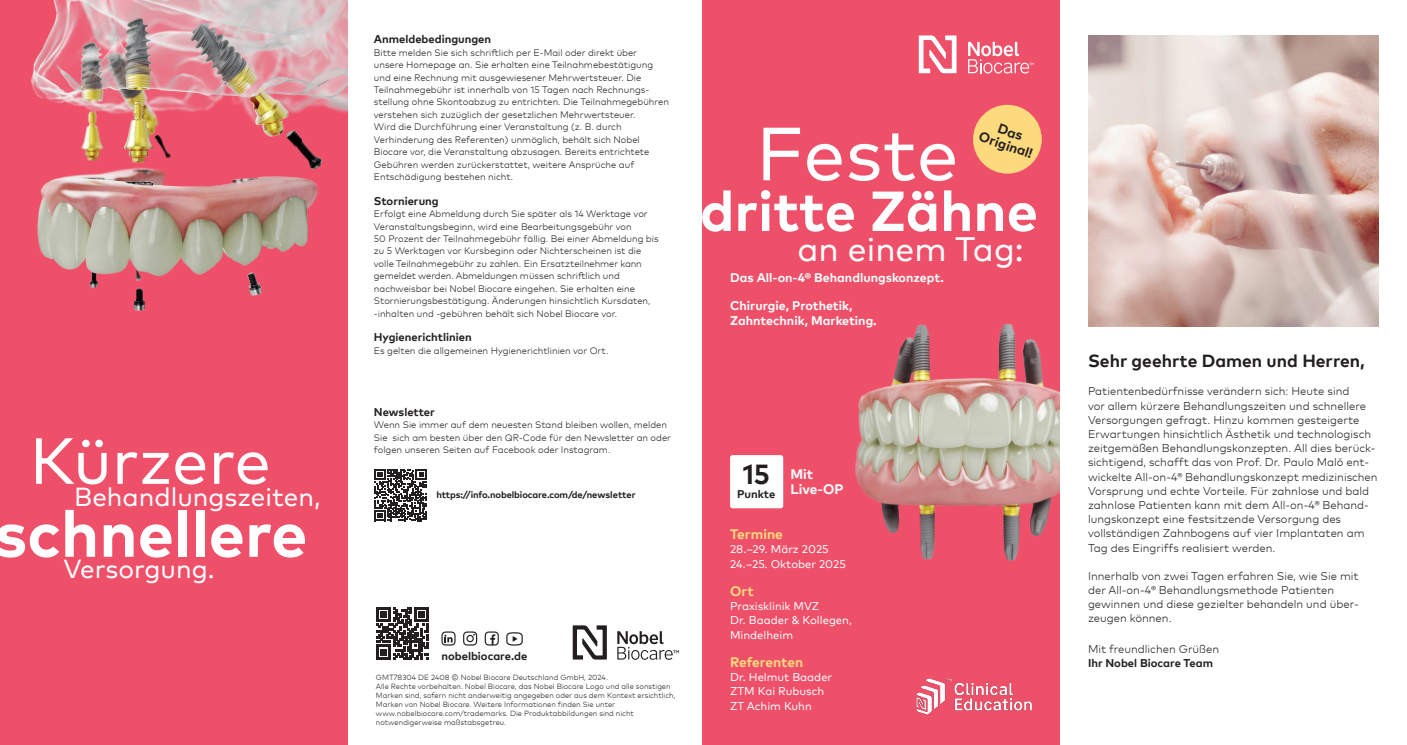
<style>
.page{position:relative;width:1407px;height:745px;background:#fff}
.page>*{position:absolute;margin:0;border:0;box-sizing:border-box;transform-origin:0 0}
.t1{font:75px "Mark Pro";color:#fff}
.t2{font:700 65px "Mark Pro";color:#fff}
.t3{font:65px "Mark Pro";letter-spacing:-.01em;color:#fff}
.t4{font:700 56.25px "Mark Pro";color:#fff}
.t5{font:33.75px "Mark Pro";color:#fff}
.t6{font:700 27.5px "Mark Pro";color:#231f20}
.t7{font:26px "Mark Pro";color:#fff}
.t8{font:700 17.5px "Mark Pro";color:#231f20}
.t9{font:700 13.75px "Mark Pro";color:#feda7e}
.t10{font:700 13.75px "Mark Pro";color:#fff}
.t11{font:700 13.5px "Mark Pro";color:#231f20}
.t12{font:700 12.5px "Mark Pro";color:#fff}
.t13{font:300 11.25px/14.1px "Mark Pro";color:#231f20}
.t14{font:11.25px/14.1px "Mark Pro";color:#fff}
.Disclaimer{font:700 11.25px "Mark Pro";color:#231f20}
.H_12{font:700 11.25px "Mark Pro";color:#231f20}
.Disclaimer-2{font:300 9.38px/12.4px "Mark Pro";color:#231f20}
.t15{font:700 9.38px "Mark Pro";letter-spacing:-.01em;color:#231f20}
.Disclaimer-3{font:300 7.5px/9px "Mark Pro";color:#231f20}
</style>
<div class="page">
<div style="left:0;top:0;width:347px;height:744px;background:#ef5069"></div>
<div style="left:702px;top:0;width:357px;height:744px;background:#ef5069"></div>
<div style="left:973px;top:105px;width:69px;height:68px;background:#feda7e;border-radius:50%"></div>
<div style="left:730px;top:455px;width:53px;height:53px;background:#fff;border-radius:3px"></div>
<svg style="left:968px;top:42px;width:66px;height:31px"></svg>
<svg style="left:919px;top:35px;width:37px;height:38px"></svg>
<img style="left:1088px;top:35px;width:290px;height:291px">
<img style="left:31px;top:0;width:316px;height:311px">
<img style="left:916px;top:678px;width:116px;height:37px">
<img style="left:855px;top:324px;width:204px;height:237px">
<svg style="left:617px;top:631px;width:62px;height:28px"></svg>
<svg style="left:573px;top:625px;width:34px;height:34px"></svg>
<svg style="left:441px;top:631px;width:14px;height:14px"></svg>
<svg style="left:463px;top:631px;width:14px;height:14px"></svg>
<svg style="left:485px;top:631px;width:14px;height:14px"></svg>
<svg style="left:506px;top:632px;width:17px;height:13px"></svg>
<svg style="left:376px;top:607px;width:53px;height:52px"></svg>
<svg style="left:374px;top:469px;width:53px;height:52px"></svg>
<p class="t3" style="left:30px;top:411px;width:243px">Kürzere</p>
<p class="t2" style="left:-6px;top:484px;width:315px">schnellere</p>
<p class="t7" style="left:74px;top:477px;width:248px">Behandlungszeiten,</p>
<p class="t7" style="left:64px;top:549px;width:153px">Versorgung.</p>
<p class="Disclaimer" style="left:374px;top:31px;width:119px">Anmeldebedingungen</p>
<p class="Disclaimer-2" style="left:374px;top:45px;width:281px">Bitte melden Sie sich schriftlich per E-Mail oder direkt über unsere Homepage an. Sie erhalten eine Teilnahmebestätigung und eine Rechnung mit ausgewiesener Mehrwertsteuer. Die Teilnahmegebühr ist innerhalb von 15 Tagen nach Rechnungs-</p>
<p class="Disclaimer-2" style="left:374px;top:95px;width:297px">stellung ohne Skontoabzug zu entrichten. Die Teilnahmegebühren verstehen sich zuzüglich der gesetzlichen Mehrwertsteuer.</p>
<p class="Disclaimer-2" style="left:374px;top:120px;width:277px">Wird die Durchführung einer Veranstaltung (z. B. durch Verhinderung des Referenten) unmöglich, behält sich Nobel Biocare vor, die Veranstaltung abzusagen. Bereits entrichtete Gebühren werden zurückerstattet, weitere Ansprüche auf Entschädigung bestehen nicht.</p>
<p class="Disclaimer" style="left:374px;top:192px;width:66px">Stornierung</p>
<p class="Disclaimer-2" style="left:374px;top:207px;width:275px">Erfolgt eine Abmeldung durch Sie später als 14 Werktage vor<br>Veranstaltungsbeginn, wird eine Bearbeitungsgebühr von</p>
<p class="Disclaimer-2" style="left:374px;top:232px;width:286px">50 Prozent der Teilnahmegebühr fällig. Bei einer Abmeldung bis</p>
<p class="Disclaimer-2" style="left:374px;top:244px;width:269px">zu 5 Werktagen vor Kursbeginn oder Nichterscheinen ist die</p>
<p class="Disclaimer-2" style="left:374px;top:256px;width:278px">volle Teilnahmegebühr zu zahlen. Ein Ersatzteilnehmer kann gemeldet werden. Abmeldungen müssen schriftlich und nachweisbar bei Nobel Biocare eingehen. Sie erhalten eine Stornierungsbestätigung. Änderungen hinsichtlich Kursdaten, -inhalten und -gebühren behält sich Nobel Biocare vor.</p>
<p class="Disclaimer" style="left:374px;top:328px;width:99px">Hygienerichtlinien</p>
<p class="Disclaimer-2" style="left:374px;top:343px;width:236px">Es gelten die allgemeinen Hygienerichtlinien vor Ort.</p>
<p class="Disclaimer" style="left:374px;top:403px;width:62px">Newsletter</p>
<p class="Disclaimer-2" style="left:374px;top:418px;width:299px">Wenn Sie immer auf dem neuesten Stand bleiben wollen, melden<br>Sie sich am besten über den QR-Code für den Newsletter an oder folgen unseren Seiten auf Facebook oder Instagram.</p>
<p class="t15" style="left:436px;top:487px;width:201px">https://info.nobelbiocare.com/de/newsletter</p>
<p class="H_12" style="left:441px;top:647px;width:87px">nobelbiocare.de</p>
<p class="Disclaimer-3" style="left:376px;top:672px;width:234px">GMT78304 DE 2408 © Nobel Biocare Deutschland GmbH, 2024.</p>
<p class="Disclaimer-3" style="left:376px;top:681px;width:301px">Alle Rechte vorbehalten. Nobel Biocare, das Nobel Biocare Logo und alle sonstigen Marken sind, sofern nicht anderweitig angegeben oder aus dem Kontext ersichtlich, Marken von Nobel Biocare. Weitere Informationen finden Sie unter www.nobelbiocare.com/trademarks. Die Produktabbildungen sind nicht notwendigerweise maßstabsgetreu.</p>
<p class="t1" style="left:756px;top:97px;width:204px">Feste</p>
<p class="t4" style="left:700px;top:168px;width:339px">dritte Zähne</p>
<p class="t5" style="left:797px;top:224px;width:228px">an einem Tag:</p>
<p class="t12" style="left:730px;top:295px;width:124px">Chirurgie, Prothetik,</p>
<p class="t12" style="left:730px;top:310px;width:148px">Zahntechnik, Marketing.</p>
<p class="t11" style="left:983px;top:126px;width:58px;rotate:19deg">Original!</p>
<p class="t12" style="left:730px;top:268px;width:215px">Das All-on-4® Behandlungskonzept.</p>
<p class="t6" style="left:743px;top:453px;width:29px">15</p>
<p class="Disclaimer" style="left:737px;top:485px;width:40px">Punkte</p>
<p class="t10" style="left:790px;top:464px;width:24px">Mit</p>
<p class="t10" style="left:790px;top:478px;width:55px">Live-OP</p>
<p class="t9" style="left:730px;top:523px;width:54px">Termine</p>
<p class="t14" style="left:730px;top:541px;width:100px">28.–29. März 2025</p>
<p class="t14" style="left:730px;top:555px;width:117px">24.–25. Oktober 2025</p>
<p class="t9" style="left:730px;top:580px;width:25px">Ort</p>
<p class="t14" style="left:730px;top:598px;width:123px">Praxisklinik MVZ<br>Dr. Baader &amp; Kollegen,</p>
<p class="t14" style="left:730px;top:626px;width:65px">Mindelheim</p>
<p class="t9" style="left:730px;top:651px;width:75px">Referenten</p>
<p class="t14" style="left:730px;top:668px;width:104px">Dr. Helmut Baader</p>
<p class="t14" style="left:730px;top:683px;width:96px">ZTM Kai Rubusch</p>
<p class="t14" style="left:730px;top:697px;width:83px">ZT Achim Kuhn</p>
<p class="t8" style="left:1088px;top:347px;width:278px">Sehr geehrte Damen und Herren,</p>
<p class="t13" style="left:1088px;top:383px;width:263px">Patientenbedürfnisse verändern sich: Heute sind</p>
<p class="t13" style="left:1088px;top:397px;width:279px">vor allem kürzere Behandlungszeiten und schnellere<br>Versorgungen gefragt. Hinzu kommen gesteigerte</p>
<p class="t13" style="left:1088px;top:426px;width:291px">Erwartungen hinsichtlich Ästhetik und technologisch zeitgemäßen Behandlungskonzepten. All dies berück&shy;sichtigend, schafft das von Prof. Dr. Paulo Maló ent&shy;wickelte All-on-4® Behandlungskonzept medizinischen Vorsprung und echte Vorteile. Für zahnlose und bald zahnlose Patienten kann mit dem All-on-4® Behand&shy;lungskonzept eine festsitzende Versorgung des</p>
<p class="t13" style="left:1088px;top:525px;width:278px">vollständigen Zahnbogens auf vier Implantaten am</p>
<p class="t13" style="left:1088px;top:539px;width:189px">Tag des Eingriffs realisiert werden.</p>
<p class="t13" style="left:1088px;top:567px;width:272px">Innerhalb von zwei Tagen erfahren Sie, wie Sie mit</p>
<p class="t13" style="left:1088px;top:581px;width:248px">der All-on-4® Behandlungsmethode Patienten</p>
<p class="t13" style="left:1088px;top:596px;width:272px">gewinnen und diese gezielter behandeln und über-</p>
<p class="t13" style="left:1088px;top:610px;width:85px">zeugen können.</p>
<p class="t13" style="left:1088px;top:640px;width:133px">Mit freundlichen Grüßen</p>
<p class="Disclaimer" style="left:1088px;top:654px;width:126px">Ihr Nobel Biocare Team</p>
</div>
